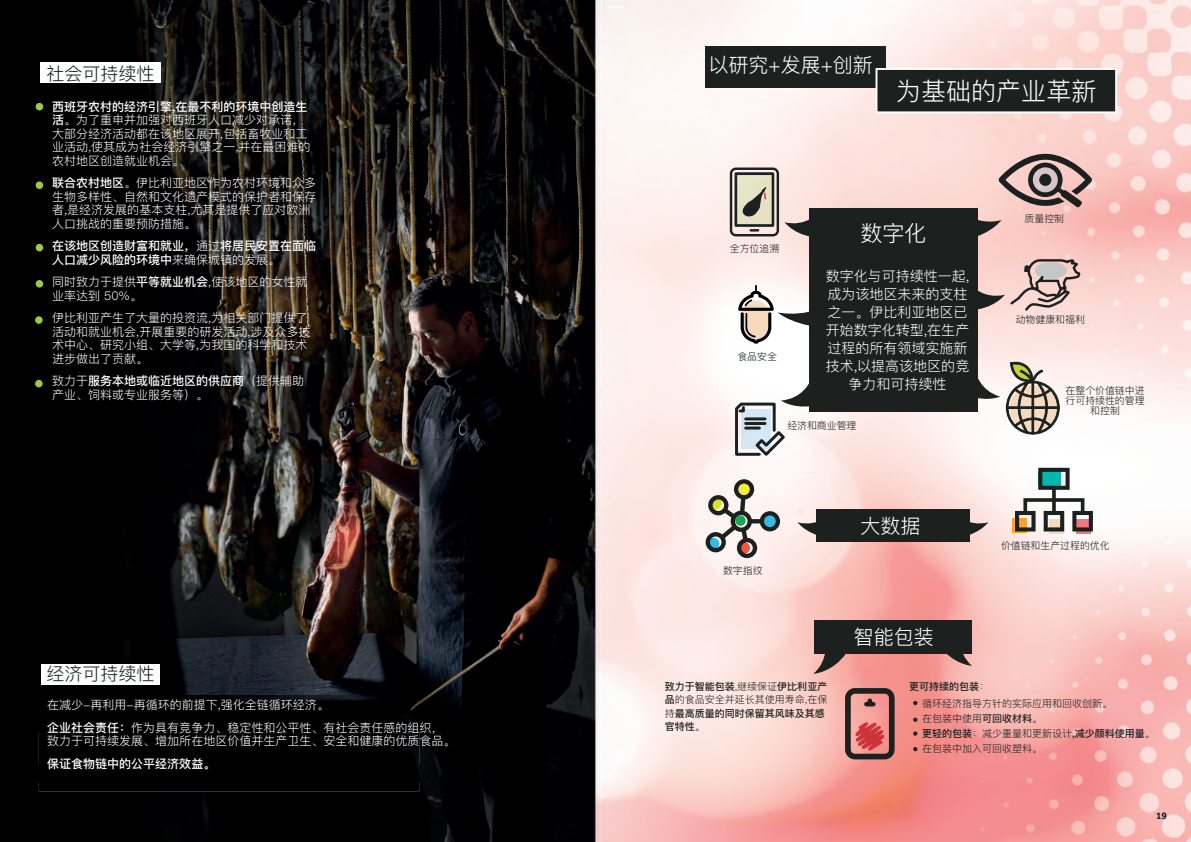
<style>
.page{position:relative;width:1191px;height:842px;background:#fff}
.page>*{position:absolute;margin:0;border:0;box-sizing:border-box;transform-origin:0 0}
.t1{font:300 25px "Ping Fang SC";color:#fff}
.t2{font:300 22px "Ping Fang SC";color:#fff}
.t3{font:300 20px "Ping Fang SC";color:#fff}
.t4{font:300 18px "Ping Fang SC";color:#1c2120}
.t5{font:300 14px/18px "Ping Fang SC";color:#fff;text-align:center}
.t6{font:300 12px/13.5px "Ping Fang SC";color:#fff}
.t7{font:500 12px/13.5px "Ping Fang SC";color:#fff}
.t8{font:300 10px/15px "Ping Fang SC";color:#1c2120}
.t9{font:500 10px/13.5px "Ping Fang SC";color:#1c2120}
.t10{font:700 10px "Effra";color:#1c2120}
.t11{font:300 9.9px/9.9px "Ping Fang SC";color:#1c2120;text-align:center}
.s1{font-weight:500}
.s2{font-weight:300}
</style>
<div class="page">
<img style="left:0;top:0;width:1191px;height:842px">
<div style="left:809px;top:208px;width:169px;height:204px;background:#1c2120"></div>
<div style="left:704px;top:47px;width:181px;height:41px;background:#1c2120"></div>
<div style="left:875px;top:68px;width:242px;height:45px;background:#1c2120;border:2px solid #fff"></div>
<svg style="left:738px;top:285px;width:71px;height:59px"></svg>
<svg style="left:978px;top:258px;width:103px;height:54px;background:#ceb4af"></svg>
<svg style="left:960px;top:360px;width:100px;height:75px"></svg>
<svg style="left:954px;top:154px;width:138px;height:86px;background:#c4a39f"></svg>
<svg style="left:733px;top:382px;width:87px;height:76px"></svg>
<svg style="left:730px;top:167px;width:91px;height:71px;background:#b7aca3"></svg>
<svg style="left:797px;top:513px;width:19px;height:25px"></svg>
<svg style="left:813px;top:641px;width:33px;height:33px"></svg>
<svg style="left:938px;top:654px;width:34px;height:12px"></svg>
<svg style="left:970px;top:513px;width:18px;height:25px"></svg>
<div style="left:816px;top:509px;width:154px;height:33px;background:#1c2120"></div>
<div style="left:815px;top:621px;width:157px;height:33px;background:#1c2120"></div>
<svg style="left:705px;top:479px;width:75px;height:79px"></svg>
<div style="left:1012px;top:518px;width:15px;height:14px;background:#f9a227"></div>
<svg style="left:1049px;top:531px;width:14px;height:3px"></svg>
<svg style="left:1076px;top:531px;width:15px;height:3px"></svg>
<svg style="left:1015px;top:468px;width:78px;height:63px"></svg>
<div style="left:41px;top:62px;width:120px;height:21px;background:#fff"></div>
<div style="left:41px;top:664px;width:118px;height:20px;background:#fff"></div>
<img style="left:39px;top:695px;width:380px;height:32px">
<div style="left:39px;top:733px;width:380px;height:58px;background:#000"></div>
<div style="left:39px;top:764px;width:380px;height:17px;background:#000"></div>
<div style="left:36px;top:103px;width:7px;height:7px;background:#9bcb46;border-radius:50%"></div>
<div style="left:36px;top:181px;width:7px;height:8px;background:#9bcb46;border-radius:50%"></div>
<div style="left:36px;top:244px;width:7px;height:7px;background:#9bcb46;border-radius:50%"></div>
<div style="left:36px;top:280px;width:7px;height:8px;background:#9bcb46;border-radius:50%"></div>
<div style="left:35px;top:316px;width:8px;height:8px;background:#9bcb46;border-radius:50%"></div>
<div style="left:35px;top:380px;width:8px;height:7px;background:#9bcb46;border-radius:50%"></div>
<svg style="left:845px;top:688px;width:49px;height:71px;background:#a66461"></svg>
<svg style="left:913px;top:701px;width:4px;height:4px"></svg>
<svg style="left:913px;top:747px;width:4px;height:4px"></svg>
<svg style="left:913px;top:731px;width:4px;height:5px"></svg>
<svg style="left:913px;top:718px;width:4px;height:4px"></svg>
<h3 class="t4" style="left:46px;top:62px;width:110px">社会可持续性</h3>
<p class="t6" style="left:52px;top:100px;width:260px"><span class="s1">西班牙农村的经济引擎,在最不利的环境中创造生活</span>。为了重申并加强对西班牙人口减少对承诺，大部分经济活动都在该地区展开,包括畜牧业和工业活动,使其成为社会经济引擎之一,并在最困难的农村地区创造就业机会。</p>
<p class="t6" style="left:52px;top:176px;width:265px"><span class="s1">联合农村地区</span>。伊比利亚地区作为农村环境和众多生物多样性、自然和文化遗产模式的保护者和保存者,是经济发展的基本支柱,尤其是提供了应对欧洲人口挑战的重要预防措施。</p>
<p class="t7" style="left:52px;top:239px;width:265px">在该地区创造财富和就业，<span class="s2">通过</span>将居民安置在面临人口减少风险的环境中<span class="s2">来确保城镇的发展。</span></p>
<p class="t6" style="left:52px;top:275px;width:257px">同时致力于提供<span class="s1">平等就业机会</span>,使该地区的女性就业率达到 50%。</p>
<p class="t6" style="left:52px;top:311px;width:260px">伊比利亚产生了大量的投资流,为相关部门提供了活动和就业机会,开展重要的研发活动,涉及众多技术中心、研究小组、大学等,为我国的科学和技术进步做出了贡献。</p>
<p class="t6" style="left:52px;top:374px;width:253px">致力于<span class="s1">服务本地或临近地区的供应商</span>（提供辅助产业、饲料或专业服务等）。</p>
<h3 class="t4" style="left:46px;top:662px;width:109px">经济可持续性</h3>
<p class="t6" style="left:47px;top:693px;width:397px;line-height:22.5px">在减少-再利用-再循环的前提下,强化全链循环经济。<br><span class="s1">企业社会责任：</span>作为具有竞争力、稳定性和公平性、有社会责任感的组织，</p>
<p class="t6" style="left:47px;top:734px;width:409px">致力于可持续发展、增加所在地区价值并生产卫生、安全和健康的优质食品。</p>
<p class="t7" style="left:47px;top:756px;width:169px">保证食物链中的公平经济效益。</p>
<h3 class="t3" style="left:708px;top:53px;width:166px">以研究+发展+创新</h3>
<h1 class="t1" style="left:896px;top:76px;width:201px">为基础的产业革新</h1>
<p class="t11" style="left:730px;top:243px;width:51px">全方位追溯</p>
<p class="t11" style="left:737px;top:351px;width:41px">食品安全</p>
<h2 class="t2" style="left:860px;top:219px;width:67px">数字化</h2>
<p class="t5" style="left:825px;top:267px;width:145px">数字化与可持续性一起,成为该地区未来的支柱之一。伊比利亚地区已开始数字化转型,在生产过程的所有领域实施新技术,以提高该地区的竞争力和可持续性</p>
<p class="t11" style="left:787px;top:420px;width:71px">经济和商业管理</p>
<p class="t11" style="left:1024px;top:213px;width:41px">质量控制</p>
<p class="t11" style="left:1015px;top:314px;width:71px">动物健康和福利</p>
<p class="t11" style="left:1065px;top:385px;width:81px">在整个价值链中进行可持续性的管理和控制</p>
<p class="t11" style="left:723px;top:565px;width:41px">数字指纹</p>
<h3 class="t3" style="left:860px;top:513px;width:61px">大数据</h3>
<h3 class="t3" style="left:854px;top:624px;width:81px">智能包装</h3>
<p class="t11" style="left:1001px;top:540px;width:110px">价值链和生产过程的优化</p>
<p class="t9" style="left:664px;top:679px;width:164px">致力于智能包装<span class="s2">,继续保证</span>伊比利亚产品<span class="s2">的食品安全并延长其使用寿命,在保持</span>最高质量的同时保留其风味及其感官特性<span class="s2">。</span></p>
<p class="t8" style="left:922px;top:677px;width:191px;line-height:17.1px;text-indent:-13px"><span class="s1">更可持续的包装</span>：<br>循环经济指导方针的实际应用和回收创新。</p>
<p class="t8" style="left:922px;top:711px;width:234px">在包装中使用<span class="s1">可回收材料</span>。<br><span class="s1">更轻的包装</span>：减少重量和更新设计<span class="s1">,减少颜料使用量</span>。在包装中加入可回收塑料。</p>
<p class="t10" style="left:1156px;top:809px;width:12px">19</p>
</div>
